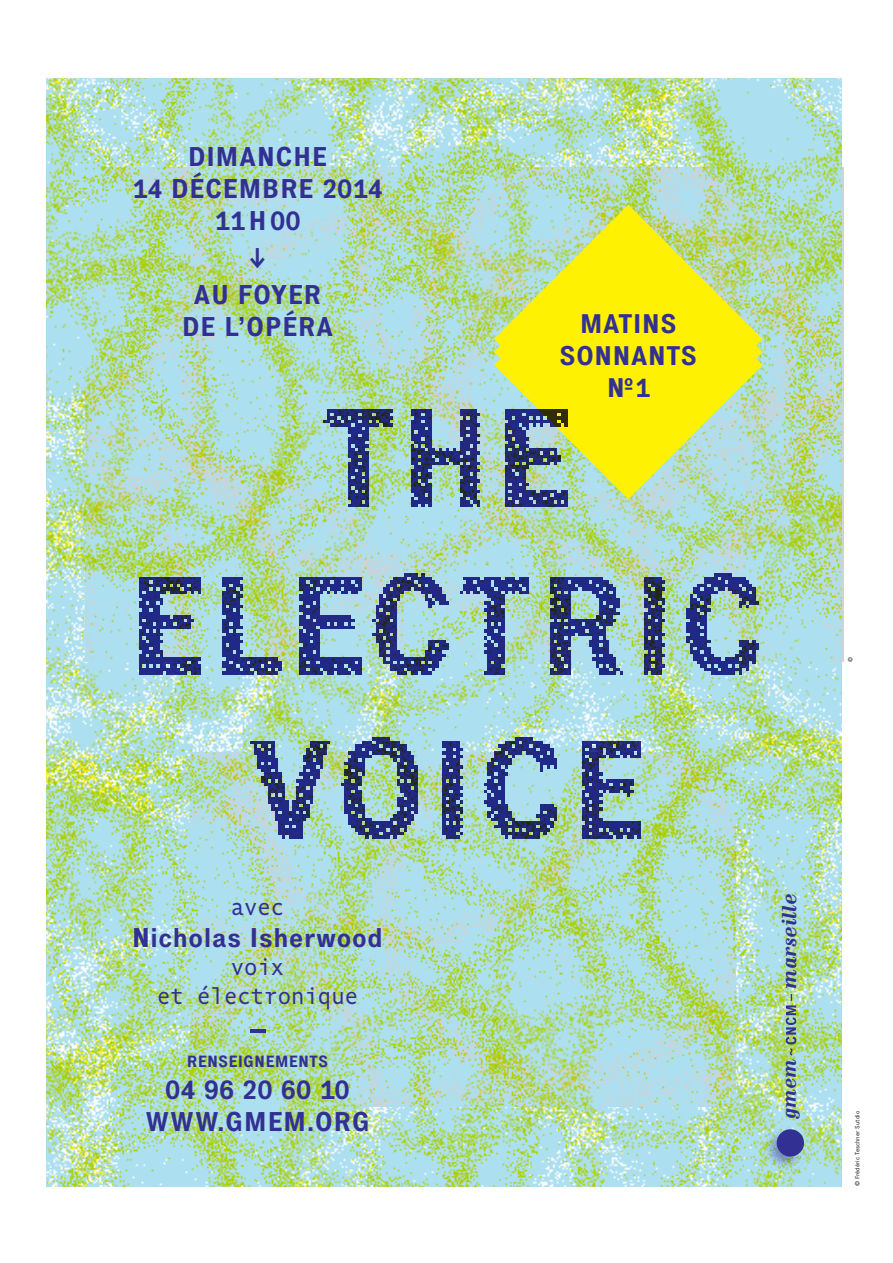
<style>
.page{position:relative;width:893px;height:1263px;background:#fff}
.page>*{position:absolute;margin:0;border:0;box-sizing:border-box;transform-origin:0 0}
.t1{font:700 26.7px/32.1px "Executive 75";letter-spacing:.015em;color:#323092;text-align:center}
.t2{font:700 26.55px/31.8px "Executive 75";color:#323092;text-align:center}
.t3{font:24px/28.8px "Comb Pro";color:#323092;text-align:center}
.t4{font:italic 19.8px "Purple";color:#323092}
.t5{font:italic 19.05px "Purple";color:#323092}
.t6{font:700 16.05px "Executive 75";letter-spacing:.005em;color:#323092}
.t7{font:6px "Executive 55 Reg";color:#231f20}
.t8{font:700 6px "Executive 75";color:#231f20}
.s1{font-family:"Executive 75";font-weight:700}
</style>
<div class="page">
<div style="left:33px;top:451px;width:21px;height:21px;border:1px solid #fff;border-radius:50%"></div>
<div style="left:33px;top:791px;width:21px;height:21px;border:1px solid #fff;border-radius:50%"></div>
<div style="left:32px;top:451px;width:22px;height:21px;border:1px solid #fff;border-radius:50%"></div>
<div style="left:32px;top:791px;width:22px;height:21px;border:1px solid #fff;border-radius:50%"></div>
<img style="left:47px;top:79px;width:794px;height:1107px">
<svg style="left:494px;top:205px;width:269px;height:118px;background:#d4e363"></svg>
<hr style="left:250px;top:1029px;width:15px;height:4px;background:#323092">
<img style="left:47px;top:323px;width:794px;height:595px">
<svg style="left:786px;top:994px;width:10px;height:61px"></svg>
<img style="left:751px;top:1110px;width:75px;height:76px">
<svg style="left:775px;top:1127px;width:31px;height:31px"></svg>
<p class="t1" style="left:132px;top:140px;width:252px">DIMANCHE<br>14 DÉCEMBRE 2014<br>11H00</p>
<p class="t1" style="left:194px;top:239px;width:129px;line-height:37.2px">↓<br>AU FOYER</p>
<p class="t1" style="left:182px;top:311px;width:153px">DE L’OPÉRA</p>
<p class="t3" style="left:231px;top:891px;width:55px">avec</p>
<p class="t1" style="left:132px;top:921px;width:253px">NICHOLAS ISHERWOOD</p>
<p class="t3" style="left:157px;top:951px;width:203px">voix<br>et électronique</p>
<p class="t6" style="left:187px;top:1051px;width:143px">RENSEIGNEMENTS</p>
<p class="t1" style="left:145px;top:1073px;width:227px">04 96 20 60 10<br>WWW.GMEM.ORG</p>
<p class="t2" style="left:559px;top:308px;width:140px">MATINS<br>SONNANTS<br>N°1</p>
<p class="t8" style="left:847px;top:662px;width:7px;rotate:-90deg">©</p>
<p class="t4" style="left:777px;top:989px;width:97px;rotate:-90deg">marseille</p>
<p class="t5" style="left:777px;top:1119px;width:61px;rotate:-90deg">gmem</p>
<p class="t7" style="left:854px;top:1186px;width:77px;rotate:-90deg"><span class="s1">©</span> Frédéric Teschner Sutdio</p>
</div>
